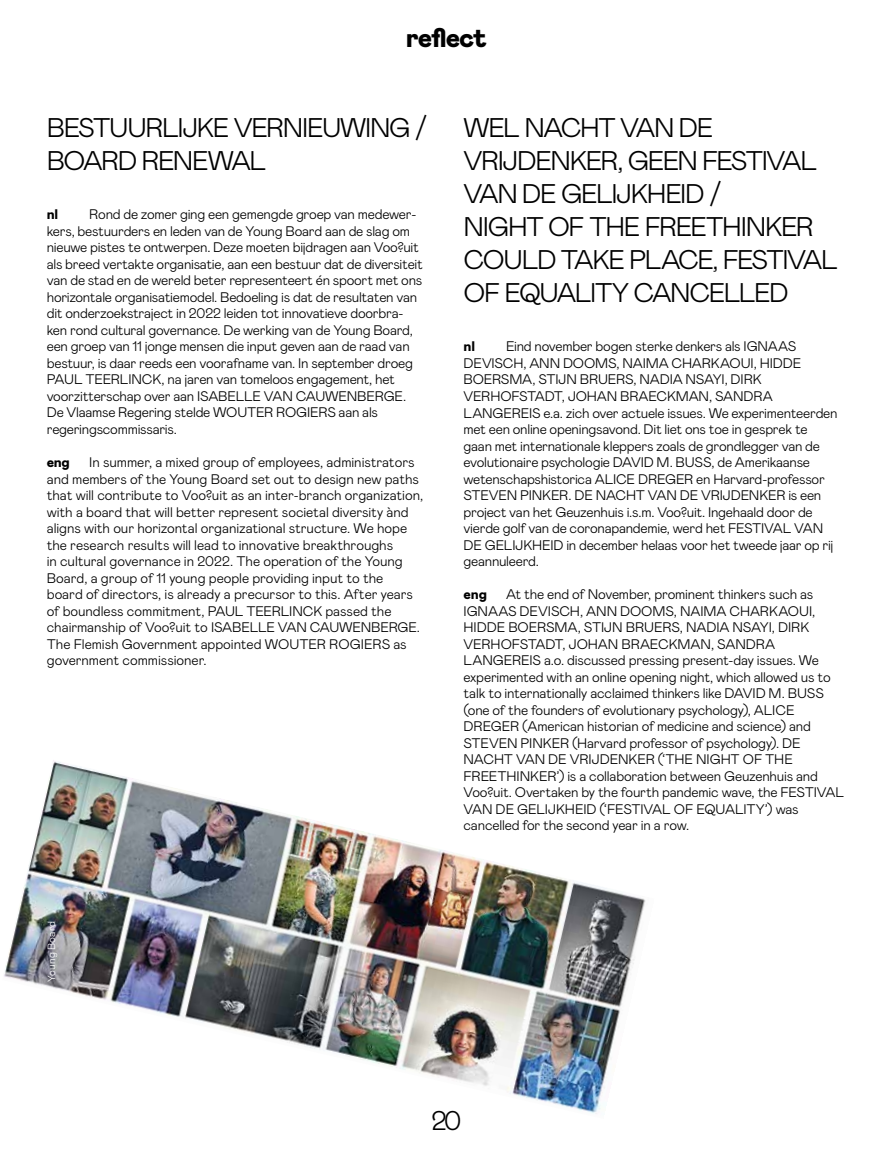
<style>
.page{position:relative;width:893px;height:1170px;background:#fff}
.page>*{position:absolute;margin:0;border:0;box-sizing:border-box;transform-origin:0 0}
.t1{font:300 27px/33px "Mabry Pro";letter-spacing:-.055em;color:#000}
.t2{font:900 27px "Mabry Pro";letter-spacing:-.045em;color:#000}
.t3{font:300 13.8px/16.5px "Mabry Pro";letter-spacing:-.015em;color:#000}
.t4{font:900 13.8px "Mabry Pro";letter-spacing:-.015em;color:#000}
.t5{font:300 10.5px "Mabry Pro";letter-spacing:.005em;color:#fff}
</style>
<div class="page">
<img style="left:4px;top:760px;width:642px;height:354px">
<h1 class="t2" style="left:406px;top:18px;width:83px">reflect</h1>
<h1 class="t1" style="left:47px;top:109px;width:383px">BESTUURLIJKE VERNIEUWING /<br>BOARD RENEWAL</h1>
<p class="t4" style="left:47px;top:205px;width:13px">nl</p>
<p class="t3" style="left:47px;top:205px;width:378px;text-indent:43px">Rond de zomer ging een gemengde groep van medewer&shy;kers, bestuurders en leden van de Young Board aan de slag om nieuwe pistes te ontwerpen. Deze moeten bijdragen aan Voo?uit als breed vertakte organisatie, aan een bestuur dat de diversiteit van de stad en de wereld beter representeert én spoort met ons horizontale organisatiemodel. Bedoeling is dat de resultaten van dit onderzoekstraject in 2022 leiden tot innovatieve doorbra&shy;ken rond cultural governance. De werking van de Young Board, een groep van 11 jonge mensen die input geven aan de raad van bestuur, is daar reeds een voorafname van. In september droeg PAUL TEERLINCK, na jaren van tomeloos engagement, het voorzitterschap over aan ISABELLE VAN CAUWENBERGE.<br>De Vlaamse Regering stelde WOUTER ROGIERS aan als regeringscommissaris.</p>
<p class="t4" style="left:47px;top:452px;width:25px">eng</p>
<p class="t3" style="left:47px;top:453px;width:378px;text-indent:43px">In summer, a mixed group of employees, administrators and members of the Young Board set out to design new paths that will contribute to Voo?uit as an inter-branch organization, with a board that will better represent societal diversity ànd aligns with our horizontal organizational structure. We hope the research results will lead to innovative breakthroughs<br>in cultural governance in 2022. The operation of the Young Board, a group of 11 young people providing input to the<br>board of directors, is already a precursor to this. After years of boundless commitment, PAUL TEERLINCK passed the chairmanship of Voo?uit to ISABELLE VAN CAUWENBERGE.<br>The Flemish Government appointed WOUTER ROGIERS as government commissioner.</p>
<p class="t5" style="left:44px;top:981px;width:62px;rotate:-90deg">Young Board</p>
<h1 class="t1" style="left:463px;top:109px;width:376px">WEL NACHT VAN DE<br>VRIJDENKER, GEEN FESTIVAL<br>VAN DE GELIJKHEID /<br>NIGHT OF THE FREETHINKER<br>COULD TAKE PLACE, FESTIVAL<br>OF EQUALITY CANCELLED</h1>
<p class="t4" style="left:463px;top:337px;width:13px">nl</p>
<p class="t3" style="left:463px;top:337px;width:376px;text-indent:43px">Eind november bogen sterke denkers als IGNAAS DEVISCH, ANN DOOMS, NAIMA CHARKAOUI, HIDDE BOERSMA, STIJN BRUERS, NADIA NSAYI, DIRK VERHOFSTADT, JOHAN BRAECKMAN, SANDRA LANGEREIS e.a. zich over actuele issues. We experimenteerden met een online openingsavond. Dit liet ons toe in gesprek te gaan met internationale kleppers zoals de grondlegger van de evolutionaire psychologie DAVID M. BUSS, de Amerikaanse wetenschapshistorica ALICE DREGER en Harvard-professor STEVEN PINKER. DE NACHT VAN DE VRIJDENKER is een project van het Geuzenhuis i.s.m. Voo?uit. Ingehaald door de vierde golf van de coronapandemie, werd het FESTIVAL VAN DE GELIJKHEID in december helaas voor het tweede jaar op rij geannuleerd.</p>
<p class="t4" style="left:463px;top:584px;width:25px">eng</p>
<p class="t3" style="left:463px;top:585px;width:382px;text-indent:43px">At the end of November, prominent thinkers such as IGNAAS DEVISCH, ANN DOOMS, NAIMA CHARKAOUI, HIDDE BOERSMA, STIJN BRUERS, NADIA NSAYI, DIRK VERHOFSTADT, JOHAN BRAECKMAN, SANDRA LANGEREIS a.o. discussed pressing present-day issues. We experimented with an online opening night, which allowed us to talk to internationally acclaimed thinkers like DAVID M. BUSS (one of the founders of evolutionary psychology), ALICE DREGER (American historian of medicine and science) and STEVEN PINKER (Harvard professor of psychology). DE NACHT VAN DE VRIJDENKER (‘THE NIGHT OF THE FREETHINKER’) is a collaboration between Geuzenhuis and Voo?uit. Overtaken by the fourth pandemic wave, the FESTIVAL VAN DE GELIJKHEID (‘FESTIVAL OF EQUALITY’) was cancelled for the second year in a row.</p>
<h1 class="t1" style="left:432px;top:1102px;width:31px">20</h1>
</div>
